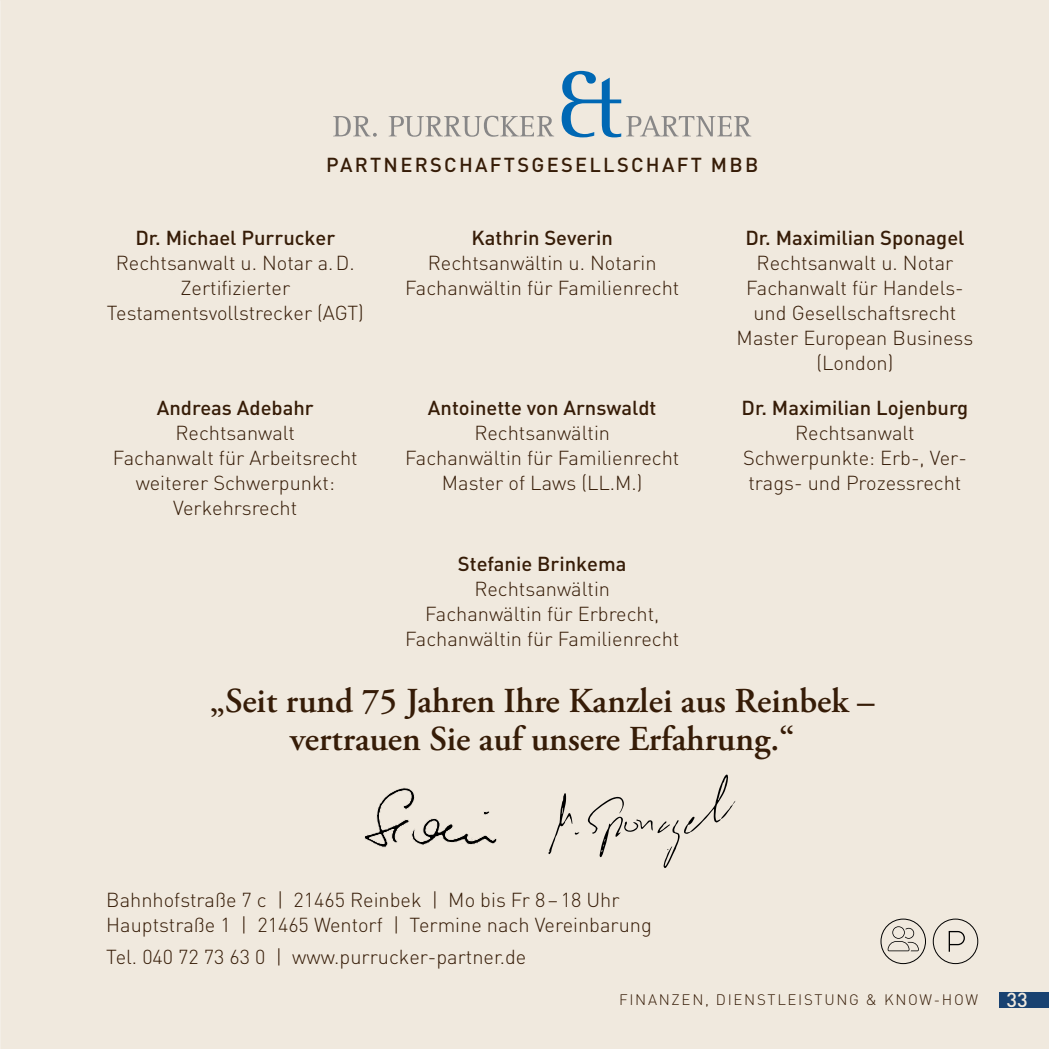
<style>
.page{position:relative;width:1049px;height:1049px;background:#f0e9de}
.page>*{position:absolute;margin:0;border:0;box-sizing:border-box;transform-origin:0 0}
.t1{font:600 35px/37.5px "Adobe Garamond Pro";color:#361c07;text-align:center}
.t2{font:300 20px/25px "DIN";color:#361c07;text-align:center}
.t3{font:500 20px "DIN";color:#361c07}
.t4{font:500 20px "DIN";letter-spacing:.115em;color:#361c07}
.t5{font:500 20px "DIN";color:#f0e9de}
.t6{font:300 15px "DIN";letter-spacing:.115em;color:#361c07}
</style>
<div class="page">
<svg style="left:949px;top:931px;width:16px;height:21px"></svg>
<div style="left:933px;top:919px;width:45px;height:45px;border:1px solid #000;border-radius:50%"></div>
<svg style="left:888px;top:926px;width:31px;height:25px"></svg>
<div style="left:881px;top:919px;width:45px;height:45px;border:1px solid #000;border-radius:50%"></div>
<svg style="left:548px;top:793px;width:31px;height:61px"></svg>
<svg style="left:588px;top:774px;width:147px;height:94px"></svg>
<svg style="left:364px;top:787px;width:133px;height:61px"></svg>
<svg style="left:333px;top:116px;width:44px;height:21px"></svg>
<svg style="left:389px;top:116px;width:165px;height:21px"></svg>
<svg style="left:562px;top:71px;width:189px;height:66px"></svg>
<div style="left:999px;top:992px;width:50px;height:15px;background:#194271"></div>
<p class="t4" style="left:326px;top:152px;width:434px">PARTNERSCHAFTSGESELLSCHAFT MBB</p>
<p class="t3" style="left:135px;top:225px;width:201px">Dr. Michael Purrucker</p>
<p class="t2" style="left:107px;top:250px;width:259px">Rechtsanwalt u. Notar a.D.<br>Zertifizierter<br>Testamentsvollstrecker (AGT)</p>
<p class="t3" style="left:157px;top:395px;width:158px">Andreas Adebahr</p>
<p class="t2" style="left:113px;top:420px;width:246px">Rechtsanwalt<br>Fachanwalt für Arbeitsrecht weiterer Schwerpunkt:<br>Verkehrsrecht</p>
<p class="t3" style="left:471px;top:225px;width:143px">Kathrin Severin</p>
<p class="t2" style="left:405px;top:250px;width:276px">Rechtsanwältin u. Notarin<br>Fachanwältin für Familienrecht</p>
<p class="t3" style="left:428px;top:395px;width:230px">Antoinette von Arnswaldt</p>
<p class="t2" style="left:405px;top:420px;width:276px">Rechtsanwältin<br>Fachanwältin für Familienrecht<br>Master of Laws (LL.M.)</p>
<p class="t3" style="left:458px;top:551px;width:170px">Stefanie Brinkema</p>
<p class="t2" style="left:405px;top:576px;width:276px">Rechtsanwältin<br>Fachanwältin für Erbrecht,<br>Fachanwältin für Familienrecht</p>
<p class="t3" style="left:745px;top:225px;width:221px">Dr. Maximilian Sponagel</p>
<p class="t2" style="left:737px;top:250px;width:238px">Rechtsanwalt u. Notar<br>Fachanwalt für Handels&shy;und Gesellschaftsrecht<br>Master European Business (London)</p>
<p class="t3" style="left:741px;top:395px;width:228px">Dr. Maximilian Lojenburg</p>
<p class="t2" style="left:743px;top:420px;width:225px">Rechtsanwalt<br>Schwerpunkte: Erb-, Ver&shy;trags- und Prozessrecht</p>
<h1 class="t1" style="left:210px;top:683px;width:666px">„Seit rund 75 Jahren Ihre Kanzlei aus Reinbek – vertrauen Sie auf unsere Erfahrung.“</h1>
<p class="t2" style="left:106px;top:887px;width:547px;text-align:left">Bahnhofstraße 7 c | 21465 Reinbek | Mo bis Fr 8–18 Uhr<br>Hauptstraße 1 | 21465 Wentorf | Termine nach Vereinbarung</p>
<p class="t2" style="left:106px;top:944px;width:422px">Tel. 040 72 73 63 0 | www.purrucker-partner.de</p>
<p class="t6" style="left:619px;top:990px;width:360px">FINANZEN, DIENSTLEISTUNG &amp; KNOW-HOW</p>
<p class="t5" style="left:1006px;top:987px;width:23px">33</p>
</div>
